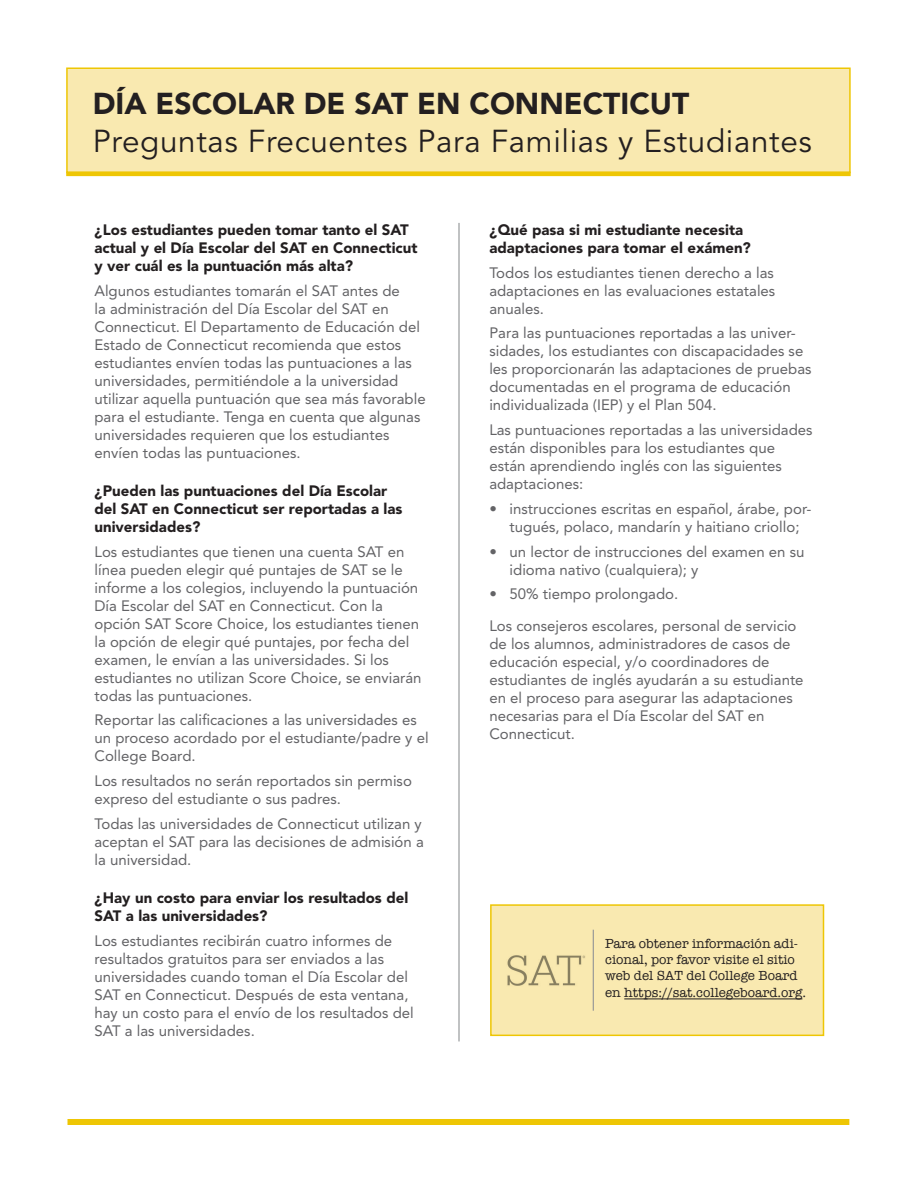
<style>
.page{position:relative;width:918px;height:1188px;background:#fff}
.page>*{position:absolute;margin:0;border:0;box-sizing:border-box;transform-origin:0 0}
.t1{font:31.5px "Avenir";letter-spacing:.02em;color:#231f20}
.t2{font:900 30px "Avenir";color:#231f20}
.answers{font:15px/18px "Avenir";color:#636366}
.questions{font:900 15px/18px "Avenir";color:#231f20}
.answers-2{font:13.5px/16.2px "American Typewriter";color:#231f20}
</style>
<div class="page">
<div style="left:66px;top:68px;width:785px;height:105px;background:#f9e9b0;border:2px solid #eec604"></div>
<hr style="left:458px;top:223px;width:2px;height:818px;background:#919396">
<hr style="left:66px;top:172px;width:785px;height:4px;background:#eec604">
<div style="left:490px;top:904px;width:334px;height:132px;background:#f9e9b0;border:2px solid #eec604"></div>
<img style="left:507px;top:955px;width:78px;height:31px">
<hr style="left:593px;top:930px;width:1px;height:81px;background:#919396">
<hr style="left:624px;top:999px;width:178px;height:1px;background:#231f20">
<div style="left:67px;top:1119px;width:782px;height:6px;background:#eec604"></div>
<p class="t2" style="left:93px;top:86px;width:598px">DÍA ESCOLAR DE SAT EN CONNECTICUT</p>
<p class="t1" style="left:93px;top:123px;width:721px">Preguntas Frecuentes Para Familias y Estudiantes</p>
<p class="questions" style="left:94px;top:221px;width:325px">¿Los estudiantes pueden tomar tanto el SAT actual y el Día Escolar del SAT en Connecticut y ver cuál es la puntuación más alta?</p>
<p class="answers" style="left:94px;top:281px;width:333px">Algunos estudiantes tomarán el SAT antes de<br>la administración del Día Escolar del SAT en Connecticut. El Departamento de Educación del Estado de Connecticut recomienda que estos estudiantes envíen todas las puntuaciones a las universidades, permitiéndole a la universidad utilizar aquella puntuación que sea más favorable para el estudiante. Tenga en cuenta que algunas universidades requieren que los estudiantes envíen todas las puntuaciones.</p>
<p class="questions" style="left:94px;top:482px;width:310px">¿Pueden las puntuaciones del Día Escolar del SAT en Connecticut ser reportadas a las universidades?</p>
<p class="answers" style="left:94px;top:542px;width:329px">Los estudiantes que tienen una cuenta SAT en línea pueden elegir qué puntajes de SAT se le informe a los colegios, incluyendo la puntuación Día Escolar del SAT en Connecticut. Con la opción SAT Score Choice, los estudiantes tienen la opción de elegir qué puntajes, por fecha del examen, le envían a las universidades. Si los estudiantes no utilizan Score Choice, se enviarán todas las puntuaciones.</p>
<p class="answers" style="left:94px;top:711px;width:336px">Reportar las calificaciones a las universidades es un proceso acordado por el estudiante/padre y el<br>College Board.</p>
<p class="answers" style="left:94px;top:772px;width:319px">Los resultados no serán reportados sin permiso expreso del estudiante o sus padres.</p>
<p class="answers" style="left:94px;top:815px;width:331px">Todas las universidades de Connecticut utilizan y aceptan el SAT para las decisiones de admisión a la universidad.</p>
<p class="questions" style="left:94px;top:889px;width:315px">¿Hay un costo para enviar los resultados del<br>SAT a las universidades?</p>
<p class="answers" style="left:94px;top:932px;width:321px">Los estudiantes recibirán cuatro informes de resultados gratuitos para ser enviados a las universidades cuando toman el Día Escolar del SAT en Connecticut. Después de esta ventana, hay un costo para el envío de los resultados del SAT a las universidades.</p>
<p class="questions" style="left:489px;top:221px;width:263px">¿Qué pasa si mi estudiante necesita adaptaciones para tomar el exámen?</p>
<p class="answers" style="left:489px;top:263px;width:287px;text-align:justify">Todos los estudiantes tienen derecho a las adaptaciones en las evaluaciones estatales anuales.</p>
<p class="answers" style="left:489px;top:324px;width:324px">Para las puntuaciones reportadas a las univer&shy;sidades, los estudiantes con discapacidades se les proporcionarán las adaptaciones de pruebas documentadas en el programa de educación individualizada (IEP) y el Plan 504.</p>
<p class="answers" style="left:489px;top:421px;width:325px">Las puntuaciones reportadas a las universidades están disponibles para los estudiantes que están aprendiendo inglés con las siguientes adaptaciones:</p>
<p class="answers" style="left:489px;top:500px;width:324px;text-align:center">• instrucciones escritas en español, árabe, por&shy;tugués, polaco, mandarín y haitiano criollo;</p>
<p class="answers" style="left:510px;top:542px;width:296px;text-indent:-20px">• un lector de instrucciones del examen en su idioma nativo (cualquiera); y</p>
<p class="answers" style="left:489px;top:585px;width:190px">• 50% tiempo prolongado.</p>
<p class="answers" style="left:489px;top:617px;width:316px">Los consejeros escolares, personal de servicio de los alumnos, administradores de casos de educación especial, y/o coordinadores de estudiantes de inglés ayudarán a su estudiante en el proceso para asegurar las adaptaciones necesarias para el Día Escolar del SAT en Connecticut.</p>
<p class="answers-2" style="left:605px;top:935px;width:202px">Para obtener información adi&shy;cional, por favor visite el sitio web del SAT del College Board en https://sat.collegeboard.org.</p>
</div>
